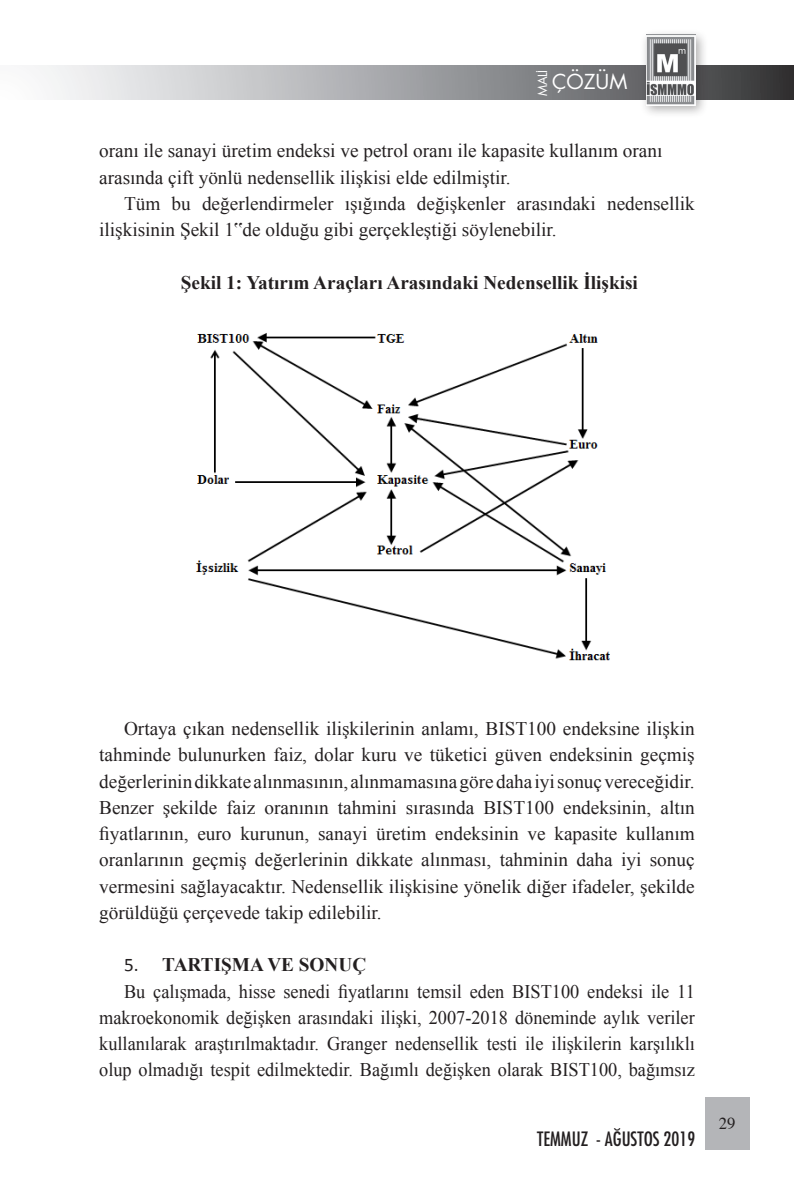
<style>
.page{position:relative;width:794px;height:1191px;background:#fff}
.page>*{position:absolute;margin:0;border:0;box-sizing:border-box;transform-origin:0 0}
.t1{font:20.12px "Futura Book Tr";color:#fff}
.Normal_wrd_1{font:19.25px/26.2px "Times New Roman";color:#231f20}
.Normal_wrd_1-2{font:19.25px/26.2px "Times New Roman";color:#231f20;text-align:justify;scale:.95 1}
.Normal_wrd_1-3{font:700 19.25px "Times New Roman";color:#231f20}
.t2{font:19.25px "Futura Cond Nr Tr";color:#231f20}
.t3{font:16.62px "Times";color:#231f20}
.t4{font:12.25px "Futura Book Tr";color:#fff}
.s1{font-family:"Calibri";font-weight:400}
</style>
<div class="page">
<div style="left:0;top:65px;width:794px;height:35px;background:linear-gradient(to right,#fff,#3c3d40)"></div>
<div style="left:640px;top:29px;width:68px;height:89px;background:#231f20;opacity:.36"></div>
<img style="left:646px;top:35px;width:49px;height:70px">
<div style="left:704px;top:1096px;width:45px;height:53px;background:#b4b5b8"></div>
<img style="left:195px;top:333px;width:415px;height:328px">
<p class="t4" style="left:534px;top:96px;width:27px;rotate:-90deg">MALİ</p>
<p class="t1" style="left:552px;top:68px;width:77px">ÇÖZÜM</p>
<p class="Normal_wrd_1" style="left:99px;top:137px;width:564px">oranı ile sanayi üretim endeksi ve petrol oranı ile kapasite kullanım oranı arasında çift yönlü nedensellik ilişkisi elde edilmiştir.</p>
<p class="Normal_wrd_1" style="left:99px;top:190px;width:597px;text-indent:25px">Tüm bu değerlendirmeler ışığında değişkenler arasındaki nedensellik ilişkisinin Şekil 1‟de olduğu gibi gerçekleştiği söylenebilir.</p>
<p class="Normal_wrd_1-3" style="left:181px;top:269px;width:459px">Şekil 1: Yatırım Araçları Arasındaki Nedensellik İlişkisi</p>
<p class="Normal_wrd_1" style="left:99px;top:715px;width:597px;text-align:justify;text-indent:25px">Ortaya çıkan nedensellik ilişkilerinin anlamı, BIST100 endeksine ilişkin tahminde bulunurken faiz, dolar kuru ve tüketici güven endeksinin geçmiş değerlerinin dikkate alınmasının, alınmamasına göre daha iyi sonuç vereceğidir.<br>Benzer şekilde faiz oranının tahmini sırasında BIST100 endeksinin, altın fiyatlarının, euro kurunun, sanayi üretim endeksinin ve kapasite kullanım oranlarının geçmiş değerlerinin dikkate alınması, tahminin daha iyi sonuç vermesini sağlayacaktır. Nedensellik ilişkisine yönelik diğer ifadeler, şekilde görüldüğü çerçevede takip edilebilir.</p>
<p class="Normal_wrd_1-3" style="left:124px;top:951px;width:244px"><span class="s1">5.</span> TARTIŞMA VE SONUÇ</p>
<p class="Normal_wrd_1-2" style="left:99px;top:977px;width:628px;text-indent:25px">Bu çalışmada, hisse senedi fiyatlarını temsil eden BIST100 endeksi ile 11 makroekonomik değişken arasındaki ilişki, 2007-2018 döneminde aylık veriler kullanılarak araştırılmaktadır. Granger nedensellik testi ile ilişkilerin karşılıklı olup olmadığı tespit edilmektedir. Bağımlı değişken olarak BIST100, bağımsız</p>
<p class="t2" style="left:537px;top:1126px;width:159px">TEMMUZ - AĞUSTOS 2019</p>
<p class="t3" style="left:719px;top:1113px;width:18px">29</p>
</div>
